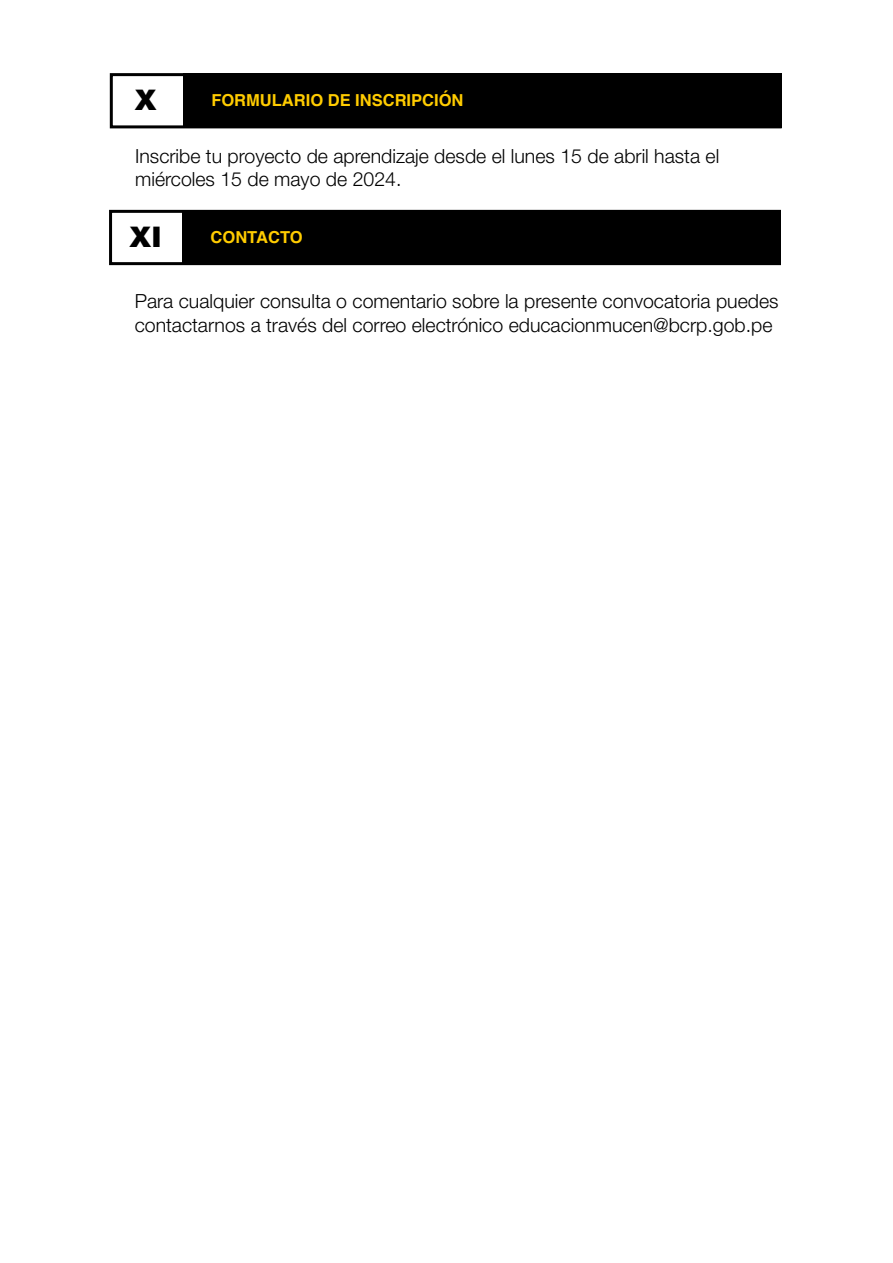
<style>
.page{position:relative;width:893px;height:1263px;background:#fff}
.page>*{position:absolute;margin:0;border:0;box-sizing:border-box;transform-origin:0 0}
.t1{font:900 28.5px "Helvetica Neue LT Std";color:#000}
.t2{font:300 19.5px/23.4px "Helvetica Neue LT Pro";color:#000}
.t3{font:700 16.5px "Helvetica";color:#fc0}
</style>
<div class="page">
<div style="left:110px;top:73px;width:672px;height:55px;border:3px solid #000"></div>
<div style="left:183px;top:73px;width:599px;height:55px;background:#000"></div>
<div style="left:109px;top:210px;width:672px;height:55px;border:3px solid #000"></div>
<div style="left:182px;top:210px;width:599px;height:54px;background:#000"></div>
<h1 class="t1" style="left:135px;top:83px;width:23px">X</h1>
<p class="t3" style="left:211px;top:87px;width:254px">FORMULARIO DE INSCRIPCIÓN</p>
<p class="t2" style="left:135px;top:144px;width:586px">Inscribe tu proyecto de aprendizaje desde el lunes 15 de abril hasta el miércoles 15 de mayo de 2024.</p>
<h1 class="t1" style="left:130px;top:220px;width:33px">XI</h1>
<p class="t3" style="left:211px;top:224px;width:93px">CONTACTO</p>
<p class="t2" style="left:135px;top:289px;width:645px">Para cualquier consulta o comentario sobre la presente convocatoria puedes contactarnos a través del correo electrónico educacionmucen@bcrp.gob.pe</p>
</div>
